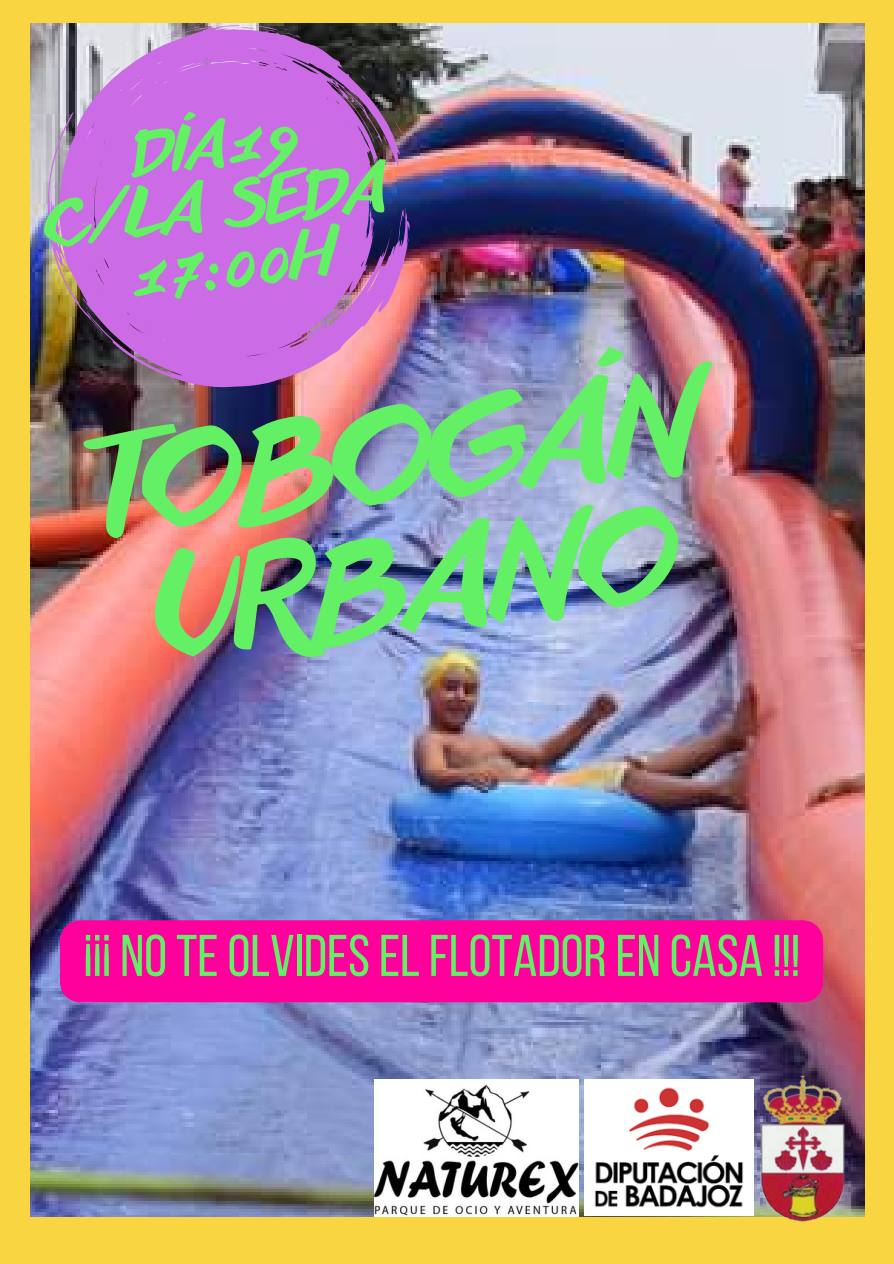
<style>
.page{position:relative;width:894px;height:1264px;background:#fff}
.page>*{position:absolute;margin:0;border:0;box-sizing:border-box;transform-origin:0 0}
.t1{font:133.05px/128.9px "Anothershabby";color:#64f064}
.t2{font:65.1px "Anothershabby";color:#64f064}
.t3{font:61.05px "Anothershabby";color:#64f064}
.t4{font:58.5px "Bebas Neue";color:#64f064}
</style>
<div class="page">
<div style="left:0;top:0;width:893px;height:1263px;background:#f8d541"></div>
<img style="left:30px;top:23px;width:833px;height:1193px">
<img style="left:584px;top:1079px;width:125px;height:136px">
<img style="left:43px;top:23px;width:366px;height:364px">
<img style="left:375px;top:1079px;width:203px;height:137px">
<img style="left:709px;top:1055px;width:156px;height:167px">
<div style="left:60px;top:920px;width:762px;height:82px;background:#ff009d"></div>
<p class="t3" style="left:132px;top:120px;width:169px;rotate:-6deg">DÍA19</p>
<p class="t2" style="left:40px;top:188px;width:346px;rotate:-6deg">C/LA SEDA</p>
<p class="t3" style="left:127px;top:242px;width:206px;rotate:-6deg">17:00H</p>
<h1 class="t1" style="left:96px;top:438px;width:604px;rotate:-6deg">TOBOGÁN<br>URBANO</h1>
<p class="t4" style="left:83px;top:932px;width:718px">¡¡¡ NOTE OLVIDESEL FLOTADOR EN CASA !!!</p>
</div>
